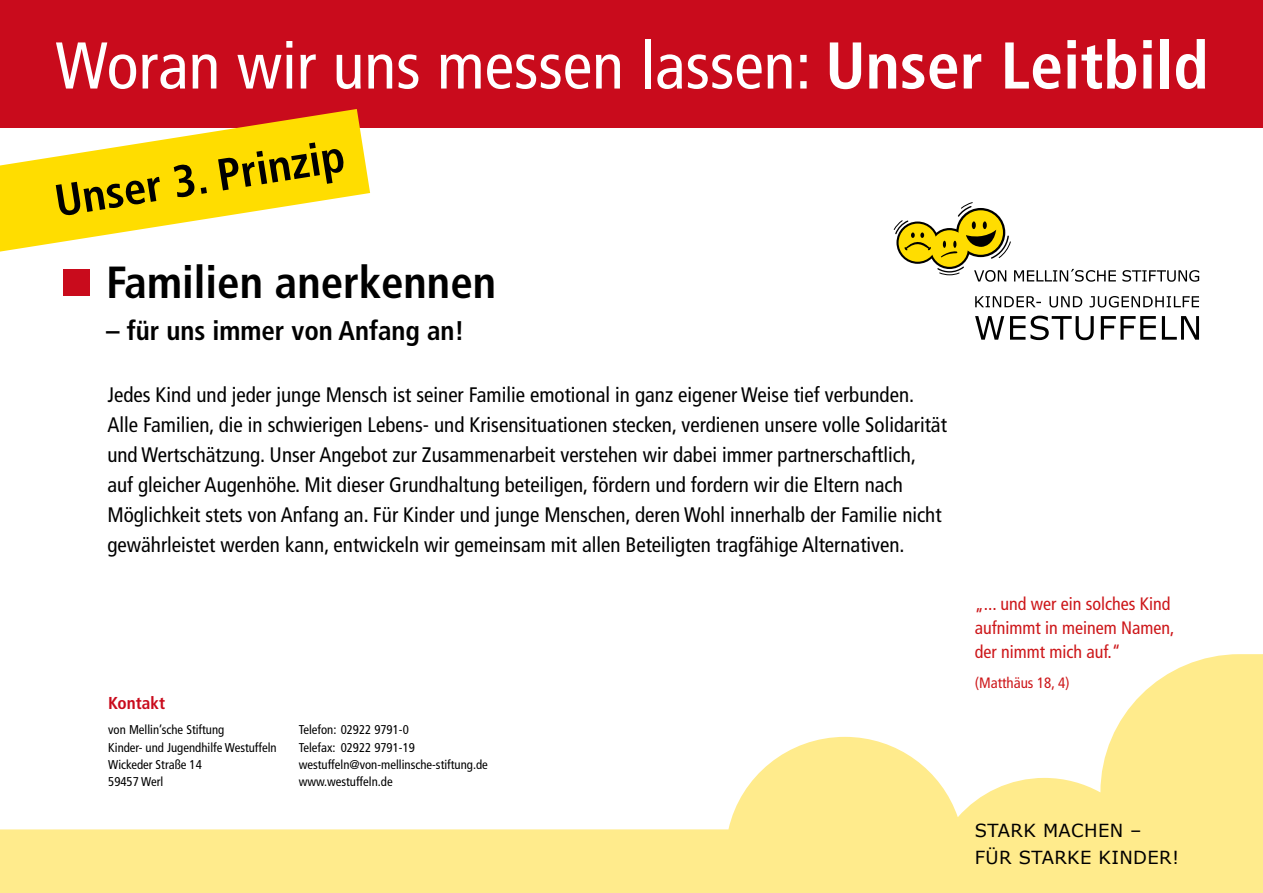
<style>
.page{position:relative;width:1263px;height:893px;background:#fff}
.page>*{position:absolute;margin:0;border:0;box-sizing:border-box;transform-origin:0 0}
.t1{font:condensed 66px "Frutiger";color:#fff}
.t2{font:700 condensed 45px "Frutiger";color:#000}
.t3{font:700 condensed 27px "Frutiger";color:#000}
.t4{font:condensed 21px/30px "Frutiger";color:#000}
.t5{font:condensed 18px/24px "Frutiger";color:#cd171a}
.t6{font:18px/27px "Verdana";letter-spacing:.02em;color:#000}
.t7{font:700 condensed 17.25px "Frutiger";color:#c90b1c}
.t8{font:condensed 15px "Frutiger";color:#cd171a}
.t9{font:condensed 12.75px "Frutiger";color:#000}
.s1{font-weight:700}
</style>
<div class="page">
<svg style="left:0;top:654px;width:1263px;height:239px"></svg>
<div style="left:0;top:0;width:1263px;height:128px;background:#c90b1c"></div>
<svg style="left:975px;top:316px;width:224px;height:24px"></svg>
<svg style="left:975px;top:296px;width:224px;height:12px"></svg>
<svg style="left:893px;top:202px;width:306px;height:80px"></svg>
<div style="left:64px;top:269px;width:26px;height:26px;background:#c90b1c"></div>
<svg style="left:0;top:109px;width:370px;height:143px;fill:#fd0"></svg>
<h1 class="t1" style="left:55px;top:27px;width:1155px">Woran wir uns messen lassen: <span class="s1">Unser Leitbild</span></h1>
<h2 class="t2" style="left:51px;top:175px;width:294px;rotate:-9deg">Unser 3. Prinzip</h2>
<h2 class="t2" style="left:106px;top:256px;width:391px">Familien anerkennen</h2>
<p class="t3" style="left:106px;top:315px;width:360px">– für uns immer von Anfang an!</p>
<p class="t4" style="left:107px;top:379px;width:841px">Jedes Kind und jeder junge Mensch ist seiner Familie emotional in ganz eigener Weise tief verbunden.<br>Alle Familien, die in schwierigen Lebens- und Krisensituationen stecken, verdienen unsere volle Solidarität und Wertschätzung. Unser Angebot zur Zusammenarbeit verstehen wir dabei immer partnerschaftlich, auf gleicher Augenhöhe. Mit dieser Grundhaltung beteiligen, fördern und fordern wir die Eltern nach Möglichkeit stets von Anfang an. Für Kinder und junge Menschen, deren Wohl innerhalb der Familie nicht gewährleistet werden kann, entwickeln wir gemeinsam mit allen Beteiligten tragfähige Alternativen.</p>
<p class="t7" style="left:108px;top:693px;width:58px">Kontakt</p>
<p class="t9" style="left:108px;top:722px;width:118px">von Mellin’sche Stiftung</p>
<p class="t9" style="left:299px;top:722px;width:112px">Telefon: 02922 9791-0</p>
<p class="t9" style="left:108px;top:740px;width:170px">Kinder- und Jugendhilfe Westuffeln</p>
<p class="t9" style="left:299px;top:740px;width:118px">Telefax: 02922 9791-19</p>
<p class="t9" style="left:108px;top:757px;width:95px">Wickeder Straße 14</p>
<p class="t9" style="left:299px;top:757px;width:191px">westuffeln@von-mellinsche-stiftung.de</p>
<p class="t9" style="left:108px;top:774px;width:57px">59457 Werl</p>
<p class="t9" style="left:299px;top:774px;width:95px">www.westuffeln.de</p>
<p class="t5" style="left:975px;top:591px;width:201px">„... und wer ein solches Kind aufnimmt in meinem Namen, der nimmt mich auf.“</p>
<p class="t8" style="left:975px;top:674px;width:96px">(Matthäus 18, 4)</p>
<p class="t6" style="left:975px;top:817px;width:206px">STARK MACHEN –<br>FÜR STARKE KINDER!</p>
</div>
